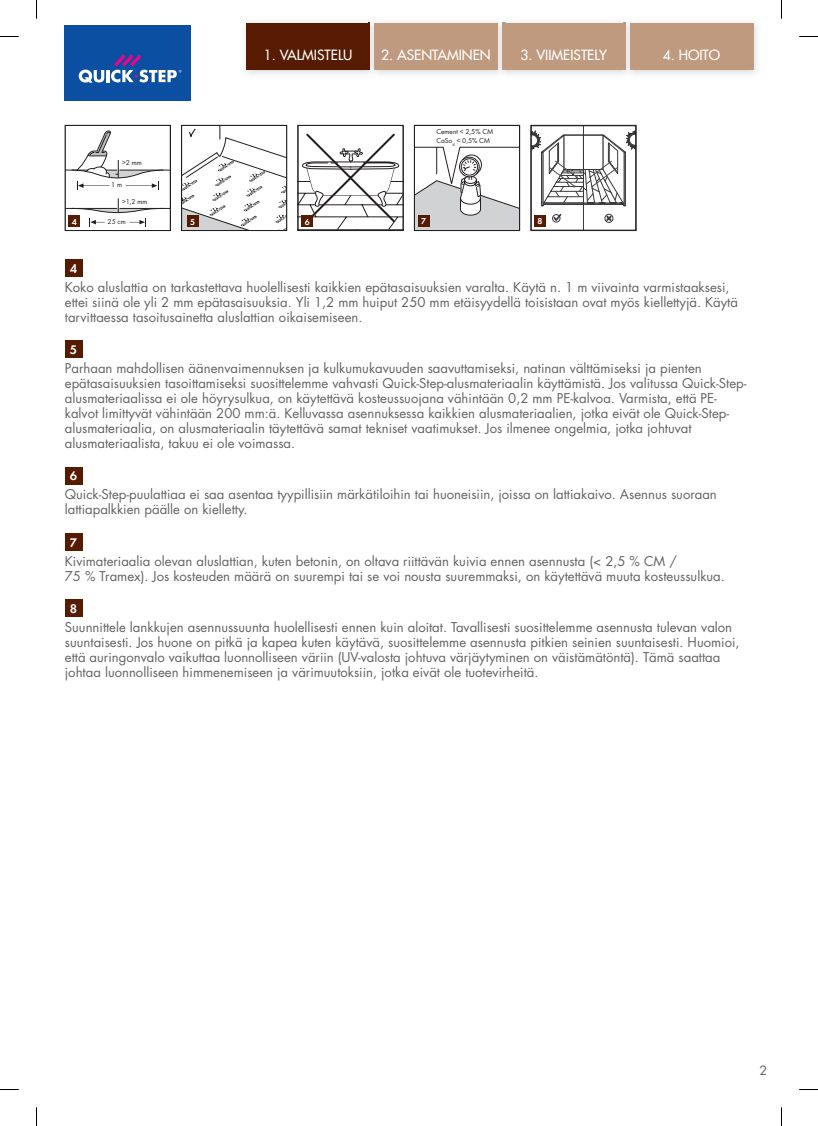
<style>
.page{position:relative;width:818px;height:1126px;background:#fff}
.page>*{position:absolute;margin:0;border:0;box-sizing:border-box;transform-origin:0 0}
.t1{font:13.75px "Futura";color:#fff}
.t2{font:13.12px/15px "Futura";color:#636366}
.t3{font:13px "Futura Dem";color:#fff}
.t4{font:12.5px "Futura";color:#636366}
.t5{font:8.88px "Futura Dem";color:#fff}
.t6{font:7.38px/8.9px "Futura Boo";color:#231f20}
</style>
<div class="page">
<img style="left:245px;top:22px;width:123px;height:52px">
<div style="left:246px;top:23px;width:123px;height:46px;background:#561b00"></div>
<img style="left:368px;top:22px;width:389px;height:52px">
<div style="left:502px;top:23px;width:123px;height:46px;background:#c09a7f"></div>
<img style="left:368px;top:23px;width:1px;height:46px">
<img style="left:496px;top:22px;width:9px;height:52px">
<img style="left:502px;top:23px;width:3px;height:46px">
<div style="left:374px;top:23px;width:123px;height:46px;background:#c09a7f"></div>
<img style="left:623px;top:22px;width:9px;height:52px">
<img style="left:623px;top:23px;width:2px;height:46px">
<div style="left:629px;top:23px;width:123px;height:46px;background:#c09a7f"></div>
<svg style="left:299px;top:133px;width:102px;height:96px"></svg>
<div style="left:297px;top:125px;width:106px;height:106px;border:1px solid #231f20"></div>
<svg style="left:183px;top:127px;width:101px;height:101px"></svg>
<div style="left:181px;top:125px;width:106px;height:106px;border:1px solid #231f20"></div>
<hr style="left:65px;top:208px;width:52px;height:1px;background:#231f20">
<hr style="left:119px;top:208px;width:51px;height:1px;background:#231f20">
<svg style="left:71px;top:198px;width:93px;height:28px"></svg>
<hr style="left:119px;top:170px;width:51px;height:1px;background:#231f20">
<svg style="left:67px;top:130px;width:97px;height:60px"></svg>
<div style="left:65px;top:125px;width:105px;height:106px;border:1px solid #231f20"></div>
<div style="left:68px;top:215px;width:12px;height:12px;background:#561b00"></div>
<div style="left:186px;top:215px;width:12px;height:12px;background:#561b00"></div>
<div style="left:301px;top:215px;width:12px;height:12px;background:#561b00"></div>
<div style="left:65px;top:26px;width:126px;height:75px;background:#0a4fa2"></div>
<svg style="left:79px;top:55px;width:102px;height:28px"></svg>
<svg style="left:604px;top:214px;width:9px;height:9px"></svg>
<svg style="left:552px;top:213px;width:10px;height:10px"></svg>
<hr style="left:582px;top:126px;width:1px;height:104px;background:#383839">
<svg style="left:532px;top:127px;width:102px;height:79px"></svg>
<div style="left:530px;top:125px;width:106px;height:106px;border:1px solid #231f20"></div>
<svg style="left:416px;top:146px;width:101px;height:83px"></svg>
<div style="left:414px;top:125px;width:105px;height:106px;border:1px solid #231f20"></div>
<div style="left:417px;top:215px;width:12px;height:12px;background:#561b00"></div>
<div style="left:534px;top:215px;width:11px;height:12px;background:#561b00"></div>
<div style="left:65px;top:259px;width:17px;height:18px;background:#561b00"></div>
<div style="left:65px;top:340px;width:17px;height:18px;background:#561b00"></div>
<div style="left:65px;top:467px;width:17px;height:17px;background:#561b00"></div>
<div style="left:65px;top:533px;width:17px;height:17px;background:#561b00"></div>
<div style="left:65px;top:599px;width:17px;height:18px;background:#561b00"></div>
<svg style="left:0;top:36px;width:19px;height:1px"></svg>
<svg style="left:799px;top:36px;width:18px;height:1px"></svg>
<svg style="left:0;top:1089px;width:19px;height:1px"></svg>
<svg style="left:799px;top:1089px;width:18px;height:1px"></svg>
<svg style="left:36px;top:0;width:1px;height:19px"></svg>
<svg style="left:36px;top:1107px;width:1px;height:18px"></svg>
<p class="t1" style="left:264px;top:47px;width:90px">1. VALMISTELU</p>
<p class="t1" style="left:381px;top:47px;width:111px">2. ASENTAMINEN</p>
<p class="t1" style="left:520px;top:47px;width:88px">3. VIIMEISTELY</p>
<p class="t1" style="left:662px;top:47px;width:59px">4. HOITO</p>
<p class="t6" style="left:122px;top:158px;width:21px">&gt;2 mm</p>
<p class="t6" style="left:122px;top:197px;width:27px">&gt;1,2 mm</p>
<p class="t6" style="left:111px;top:180px;width:12px">1 m</p>
<p class="t5" style="left:72px;top:216px;width:7px">4</p>
<p class="t6" style="left:107px;top:217px;width:20px">25 cm</p>
<p class="t5" style="left:190px;top:216px;width:7px">5</p>
<p class="t5" style="left:304px;top:216px;width:7px">6</p>
<p class="t6" style="left:436px;top:127px;width:59px">Cement &lt; 2,5% CM<br>CaSo<sub>4</sub> &lt; 0,5% CM</p>
<p class="t5" style="left:421px;top:216px;width:7px">7</p>
<p class="t5" style="left:537px;top:216px;width:7px">8</p>
<p class="t3" style="left:70px;top:260px;width:9px">4</p>
<p class="t2" style="left:65px;top:279px;width:674px">Koko aluslattia on tarkastettava huolellisesti kaikkien epätasaisuuksien varalta. Käytä n. 1 m viivainta varmistaaksesi, ettei siinä ole yli 2 mm epätasaisuuksia. Yli 1,2 mm huiput 250 mm etäisyydellä toisistaan ovat myös kiellettyjä. Käytä tarvittaessa tasoitusainetta aluslattian oikaisemiseen.</p>
<p class="t3" style="left:70px;top:342px;width:9px">5</p>
<p class="t2" style="left:65px;top:361px;width:682px">Parhaan mahdollisen äänenvaimennuksen ja kulkumukavuuden saavuttamiseksi, natinan välttämiseksi ja pienten epätasaisuuksien tasoittamiseksi suosittelemme vahvasti Quick-Step-alusmateriaalin käyttämistä. Jos valitussa Quick-Step&shy;alusmateriaalissa ei ole höyrysulkua, on käytettävä kosteussuojana vähintään 0,2 mm PE-kalvoa. Varmista, että PE&shy;kalvot limittyvät vähintään 200 mm:ä. Kelluvassa asennuksessa kaikkien alusmateriaalien, jotka eivät ole Quick-Step&shy;alusmateriaalia, on alusmateriaalin täytettävä samat tekniset vaatimukset. Jos ilmenee ongelmia, jotka johtuvat alusmateriaalista, takuu ei ole voimassa.</p>
<p class="t3" style="left:70px;top:468px;width:9px">6</p>
<p class="t2" style="left:65px;top:487px;width:653px">Quick-Step-puulattiaa ei saa asentaa tyypillisiin märkätiloihin tai huoneisiin, joissa on lattiakaivo. Asennus suoraan lattiapalkkien päälle on kielletty.</p>
<p class="t3" style="left:70px;top:534px;width:9px">7</p>
<p class="t2" style="left:65px;top:553px;width:661px">Kivimateriaalia olevan aluslattian, kuten betonin, on oltava riittävän kuivia ennen asennusta (&lt; 2,5 % CM /<br>75 % Tramex). Jos kosteuden määrä on suurempi tai se voi nousta suuremmaksi, on käytettävä muuta kosteussulkua.</p>
<p class="t3" style="left:70px;top:601px;width:9px">8</p>
<p class="t2" style="left:65px;top:619px;width:675px">Suunnittele lankkujen asennussuunta huolellisesti ennen kuin aloitat. Tavallisesti suosittelemme asennusta tulevan valon suuntaisesti. Jos huone on pitkä ja kapea kuten käytävä, suosittelemme asennusta pitkien seinien suuntaisesti. Huomioi, että auringonvalo vaikuttaa luonnolliseen väriin (UV-valosta johtuva värjäytyminen on väistämätöntä). Tämä saattaa johtaa luonnolliseen himmenemiseen ja värimuutoksiin, jotka eivät ole tuotevirheitä.</p>
<p class="t4" style="left:759px;top:1062px;width:9px">2</p>
</div>
